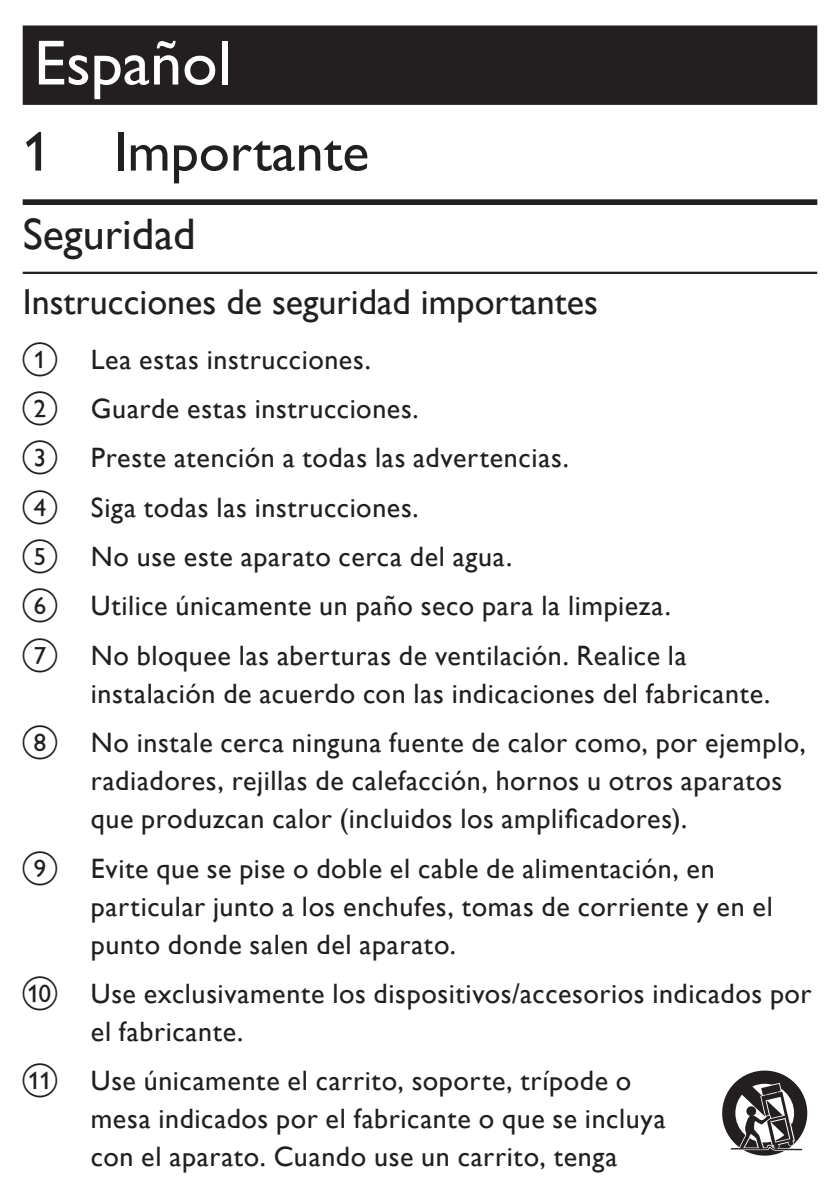
<style>
.page{position:relative;width:840px;height:1191px;background:#fff}
.page>*{position:absolute;margin:0;border:0;box-sizing:border-box;transform-origin:0 0}
.t1{font:64px "Gill Sans Alt One WGL";color:#fff}
.t2{font:56px "Gill Sans Alt One WGL";color:#221f1f}
.t3{font:44px "Gill Sans Alt One WGL";color:#221f1f}
.t4{font:36px "Gill Sans Alt One WGL";color:#221f1f}
.t5{font:28px/49.2px "Gill Sans Alt One WGL";letter-spacing:.02em;color:#231f20}
</style>
<div class="page">
<div style="left:23px;top:25px;width:793px;height:80px;background:#231f20"></div>
<div style="left:23px;top:199px;width:793px;height:6px;background:#221f1f"></div>
<hr style="left:23px;top:272px;width:793px;height:2px;background:#221f1f">
<svg style="left:721px;top:1070px;width:85px;height:85px"></svg>
<svg style="left:729px;top:1082px;width:73px;height:68px"></svg>
<h1 class="t1" style="left:34px;top:19px;width:199px">Español</h1>
<h2 class="t2" style="left:23px;top:113px;width:348px">1 Importante</h2>
<h3 class="t3" style="left:23px;top:204px;width:174px">Seguridad</h3>
<p class="t4" style="left:23px;top:277px;width:576px">Instrucciones de seguridad importantes</p>
<p class="t5" style="left:91px;top:334px;width:597px">Lea estas instrucciones.<br>Guarde estas instrucciones.<br>Preste atención a todas las advertencias.<br>Siga todas las instrucciones.<br>No use este aparato cerca del agua.<br>Utilice únicamente un paño seco para la limpieza.<br>No bloquee las aberturas de ventilación. Realice la</p>
<p class="t5" style="left:91px;top:668px;width:716px">instalación de acuerdo con las indicaciones del fabricante.<br>No instale cerca ninguna fuente de calor como, por ejemplo,</p>
<p class="t5" style="left:91px;top:761px;width:692px;line-height:38px">radiadores, rejillas de calefacción, hornos u otros aparatos que produzcan calor (incluidos los amplificadores).</p>
<p class="t5" style="left:91px;top:849px;width:683px;line-height:38px">Evite que se pise o doble el cable de alimentación, en particular junto a los enchufes, tomas de corriente y en el punto donde salen del aparato.</p>
<p class="t5" style="left:91px;top:974px;width:722px;line-height:38px">Use exclusivamente los dispositivos/accesorios indicados por el fabricante.</p>
<p class="t5" style="left:91px;top:1061px;width:576px;line-height:38px">Use únicamente el carrito, soporte, trípode o mesa indicados por el fabricante o que se incluya con el aparato. Cuando use un carrito, tenga</p>
</div>
